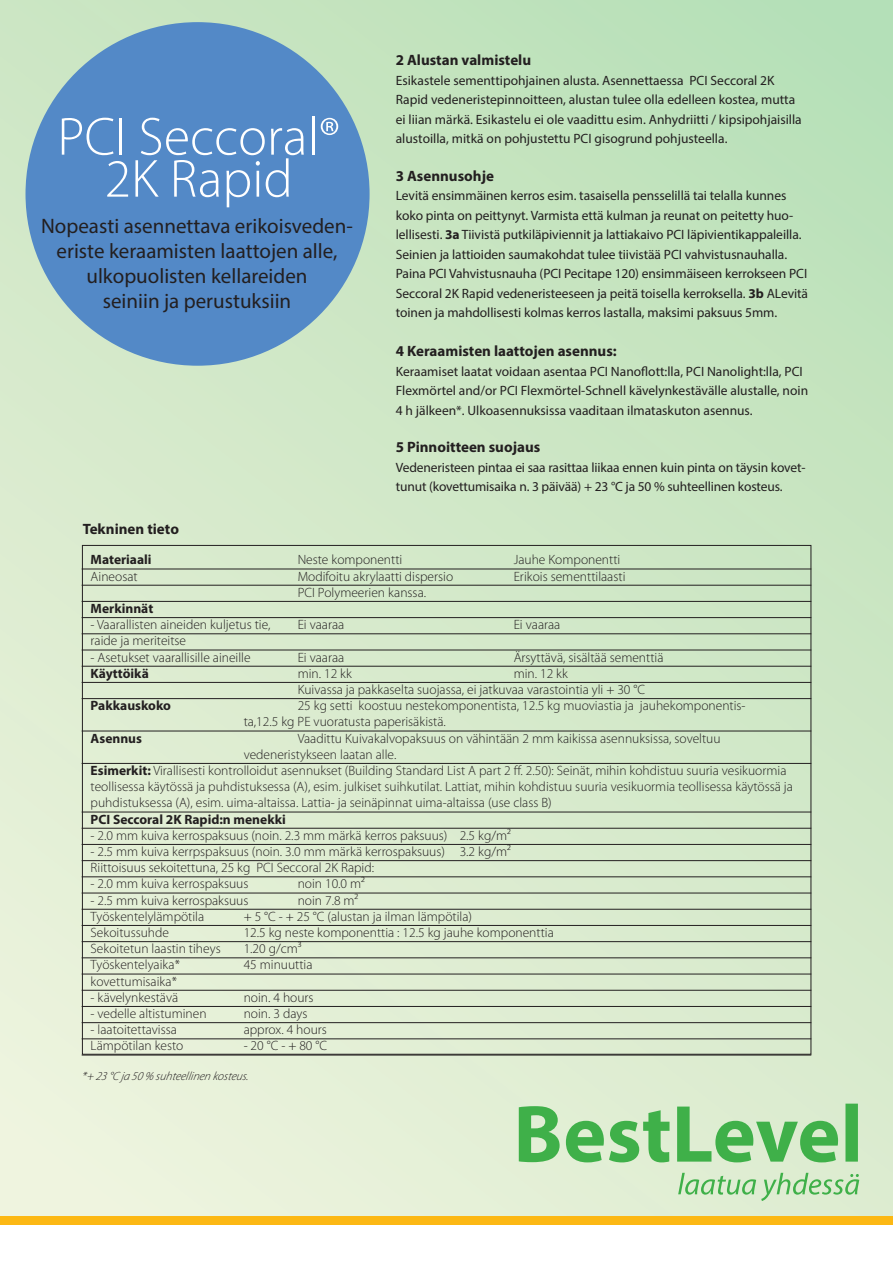
<style>
.page{position:relative;width:893px;height:1263px;background:#fff}
.page>*{position:absolute;margin:0;border:0;box-sizing:border-box;transform-origin:0 0}
.toisen_sivun_pallon{font:300 54px/42px "Myriad Pro";color:#fff;text-align:center}
.toisen_sivun_pallon-2{font:21px/25.2px "Myriad Pro";color:#231f20;text-align:center}
._3_VÄLIOTSIKOT{font:700 15px "Myriad Pro";color:#231f20}
._4_LEIPÄTEKSTI{font:700 15px "Myriad Pro";color:#231f20}
._5_TAULUKOT{font:300 13.5px/16.2px "Myriad Pro";color:#231f20}
._4_LEIPÄTEKSTI-2{font:13.5px/19.5px "Myriad Pro";letter-spacing:-.005em;color:#231f20}
._5_TAULUKOT-2{font:700 13.5px "Myriad Pro";color:#231f20}
._8_Kuvateksti{font:italic 300 12px "Myriad Pro";color:#231f20}
.s1{font-weight:700}
</style>
<div class="page">
<div style="left:0;top:0;width:893px;height:1221px;background:linear-gradient(to bottom,#bde1bb,#e7eed6)"></div>
<div style="left:0;top:1217px;width:893px;height:8px;background:#fcb814"></div>
<div style="left:26px;top:22px;width:344px;height:344px;background:#5389c7;border-radius:50%"></div>
<svg style="left:519px;top:1103px;width:339px;height:59px;background:#97d195"></svg>
<svg style="left:678px;top:1173px;width:181px;height:28px;background:#bbdfb4"></svg>
<hr style="left:82px;top:569px;width:729px;height:1px;background:#231f20">
<hr style="left:82px;top:585px;width:729px;height:1px;background:#231f20">
<hr style="left:82px;top:601px;width:729px;height:1px;background:#231f20">
<hr style="left:82px;top:617px;width:729px;height:1px;background:#231f20">
<hr style="left:82px;top:633px;width:729px;height:1px;background:#231f20">
<hr style="left:82px;top:650px;width:729px;height:1px;background:#231f20">
<hr style="left:82px;top:666px;width:729px;height:1px;background:#231f20">
<hr style="left:82px;top:682px;width:729px;height:1px;background:#231f20">
<hr style="left:82px;top:698px;width:729px;height:1px;background:#231f20">
<hr style="left:82px;top:731px;width:729px;height:1px;background:#231f20">
<hr style="left:82px;top:763px;width:729px;height:1px;background:#231f20">
<hr style="left:82px;top:812px;width:729px;height:1px;background:#231f20">
<hr style="left:82px;top:828px;width:729px;height:1px;background:#231f20">
<hr style="left:82px;top:844px;width:729px;height:1px;background:#231f20">
<hr style="left:82px;top:860px;width:729px;height:1px;background:#231f20">
<hr style="left:82px;top:876px;width:729px;height:1px;background:#231f20">
<hr style="left:82px;top:893px;width:729px;height:1px;background:#231f20">
<hr style="left:82px;top:909px;width:729px;height:1px;background:#231f20">
<hr style="left:82px;top:925px;width:729px;height:1px;background:#231f20">
<hr style="left:82px;top:941px;width:729px;height:1px;background:#231f20">
<hr style="left:82px;top:957px;width:729px;height:1px;background:#231f20">
<hr style="left:82px;top:974px;width:729px;height:1px;background:#231f20">
<hr style="left:82px;top:990px;width:729px;height:1px;background:#231f20">
<hr style="left:82px;top:1006px;width:729px;height:1px;background:#231f20">
<hr style="left:82px;top:1022px;width:729px;height:1px;background:#231f20">
<hr style="left:82px;top:1038px;width:729px;height:1px;background:#231f20">
<hr style="left:82px;top:1055px;width:729px;height:1px;background:#231f20">
<p class="toisen_sivun_pallon" style="left:57px;top:115px;width:284px">PCI Seccoral®<br>2K Rapid</p>
<p class="toisen_sivun_pallon-2" style="left:41px;top:213px;width:313px">Nopeasti asennettava erikoisveden&shy;eriste keraamisten laattojen alle, ulkopuolisten kellareiden<br>seiniin ja perustuksiin</p>
<p class="_3_VÄLIOTSIKOT" style="left:83px;top:519px;width:98px">Tekninen tieto</p>
<p class="_4_LEIPÄTEKSTI" style="left:396px;top:50px;width:137px">2 Alustan valmistelu</p>
<p class="_4_LEIPÄTEKSTI-2" style="left:396px;top:70px;width:407px">Esikastele sementtipohjainen alusta. Asennettaessa PCI Seccoral 2K Rapid vedeneristepinnoitteen, alustan tulee olla edelleen kostea, mutta ei liian märkä. Esikastelu ei ole vaadittu esim. Anhydriitti / kipsipohjaisilla alustoilla, mitkä on pohjustettu PCI gisogrund pohjusteella.</p>
<p class="_3_VÄLIOTSIKOT" style="left:396px;top:166px;width:100px">3 Asennusohje</p>
<p class="_4_LEIPÄTEKSTI-2" style="left:396px;top:186px;width:414px">Levitä ensimmäinen kerros esim. tasaisella pensselillä tai telalla kunnes koko pinta on peittynyt. Varmista että kulman ja reunat on peitetty huo&shy;lellisesti. <span class="s1">3a</span> Tiivistä putkiläpiviennit ja lattiakaivo PCI läpivientikappaleilla.<br>Seinien ja lattioiden saumakohdat tulee tiivistää PCI vahvistusnauhalla.<br>Paina PCI Vahvistusnauha (PCI Pecitape 120) ensimmäiseen kerrokseen PCI Seccoral 2K Rapid vedeneristeeseen ja peitä toisella kerroksella. <span class="s1">3b</span> ALevitä toinen ja mahdollisesti kolmas kerros lastalla, maksimi paksuus 5mm.</p>
<p class="_3_VÄLIOTSIKOT" style="left:396px;top:341px;width:222px">4 Keraamisten laattojen asennus:</p>
<p class="_4_LEIPÄTEKSTI-2" style="left:396px;top:361px;width:414px">Keraamiset laatat voidaan asentaa PCI Nanoflott:lla, PCI Nanolight:lla, PCI<br>Flexmörtel and/or PCI Flexmörtel-Schnell kävelynkestävälle alustalle, noin<br>4 h jälkeen*. Ulkoasennuksissa vaaditaan ilmataskuton asennus.</p>
<p class="_3_VÄLIOTSIKOT" style="left:396px;top:437px;width:146px">5 Pinnoitteen suojaus</p>
<p class="_4_LEIPÄTEKSTI-2" style="left:396px;top:457px;width:411px">Vedeneristeen pintaa ei saa rasittaa liikaa ennen kuin pinta on täysin kovet&shy;tunut (kovettumisaika n. 3 päivää) + 23 °C ja 50 % suhteellinen kosteus.</p>
<p class="_5_TAULUKOT-2" style="left:91px;top:551px;width:62px">Materiaali</p>
<p class="_5_TAULUKOT" style="left:298px;top:552px;width:106px">Neste komponentti</p>
<p class="_5_TAULUKOT" style="left:514px;top:552px;width:108px">Jauhe Komponentti</p>
<p class="_5_TAULUKOT" style="left:91px;top:568px;width:49px">Aineosat</p>
<p class="_5_TAULUKOT" style="left:298px;top:568px;width:157px">Modifoitu akrylaatti dispersio</p>
<p class="_5_TAULUKOT" style="left:514px;top:568px;width:113px">Erikois sementtilaasti</p>
<p class="_5_TAULUKOT" style="left:298px;top:584px;width:130px">PCI Polymeerien kanssa.</p>
<p class="_5_TAULUKOT-2" style="left:91px;top:600px;width:64px">Merkinnät</p>
<p class="_5_TAULUKOT" style="left:91px;top:616px;width:181px">- Vaarallisten aineiden kuljetus tie,</p>
<p class="_5_TAULUKOT" style="left:298px;top:616px;width:48px">Ei vaaraa</p>
<p class="_5_TAULUKOT" style="left:514px;top:616px;width:48px">Ei vaaraa</p>
<p class="_5_TAULUKOT" style="left:91px;top:633px;width:97px">raide ja meriteitse</p>
<p class="_5_TAULUKOT" style="left:91px;top:649px;width:162px">- Asetukset vaarallisille aineille</p>
<p class="_5_TAULUKOT" style="left:298px;top:649px;width:48px">Ei vaaraa</p>
<p class="_5_TAULUKOT" style="left:514px;top:649px;width:151px">Ärsyttävä, sisältää sementtiä</p>
<p class="_5_TAULUKOT-2" style="left:91px;top:664px;width:60px">Käyttöikä</p>
<p class="_5_TAULUKOT" style="left:298px;top:665px;width:56px">min. 12 kk</p>
<p class="_5_TAULUKOT" style="left:514px;top:665px;width:56px">min. 12 kk</p>
<p class="_5_TAULUKOT" style="left:298px;top:681px;width:349px">Kuivassa ja pakkaselta suojassa, ei jatkuvaa varastointia yli + 30 °C</p>
<p class="_5_TAULUKOT-2" style="left:91px;top:697px;width:82px">Pakkauskoko</p>
<p class="_5_TAULUKOT" style="left:244px;top:697px;width:503px;text-indent:54px">25 kg setti koostuu nestekomponentista, 12.5 kg muoviastia ja jauhekomponentis&shy;ta,12.5 kg PE vuoratusta paperisäkistä.</p>
<p class="_5_TAULUKOT-2" style="left:91px;top:729px;width:53px">Asennus</p>
<p class="_5_TAULUKOT" style="left:244px;top:730px;width:478px;text-indent:54px">Vaadittu Kuivakalvopaksuus on vähintään 2 mm kaikissa asennuksissa, soveltuu vedeneristykseen laatan alle.</p>
<p class="_5_TAULUKOT" style="left:91px;top:762px;width:704px"><span class="s1">Esimerkit:</span> Virallisesti kontrolloidut asennukset (Building Standard List A part 2 ff. 2.50): Seinät, mihin kohdistuu suuria vesikuormia teollisessa käytössä ja puhdistuksessa (A), esim. julkiset suihkutilat. Lattiat, mihin kohdistuu suuria vesikuormia teollisessa käytössä ja puhdistuksessa (A), esim. uima-altaissa. Lattia- ja seinäpinnat uima-altaissa (use class B)</p>
<p class="_5_TAULUKOT-2" style="left:91px;top:810px;width:197px">PCI Seccoral 2K Rapid:n menekki</p>
<p class="_5_TAULUKOT" style="left:91px;top:827px;width:422px">- 2.0 mm kuiva kerrospaksuus (noin. 2.3 mm märkä kerros paksuus) 2.5 kg/m²</p>
<p class="_5_TAULUKOT" style="left:91px;top:843px;width:422px">- 2.5 mm kuiva kerrpspaksuus (noin. 3.0 mm märkä kerrospaksuus) 3.2 kg/m²</p>
<p class="_5_TAULUKOT" style="left:91px;top:859px;width:285px">Riittoisuus sekoitettuna, 25 kg PCI Seccoral 2K Rapid:</p>
<p class="_5_TAULUKOT" style="left:91px;top:876px;width:159px">- 2.0 mm kuiva kerrospaksuus</p>
<p class="_5_TAULUKOT" style="left:298px;top:876px;width:69px">noin 10.0 m²</p>
<p class="_5_TAULUKOT" style="left:91px;top:892px;width:159px">- 2.5 mm kuiva kerrospaksuus</p>
<p class="_5_TAULUKOT" style="left:298px;top:892px;width:62px">noin 7.8 m²</p>
<p class="_5_TAULUKOT" style="left:91px;top:908px;width:115px">Työskentelylämpötila</p>
<p class="_5_TAULUKOT" style="left:244px;top:908px;width:230px">+ 5 °C - + 25 °C (alustan ja ilman lämpötila)</p>
<p class="_5_TAULUKOT" style="left:91px;top:924px;width:80px">Sekoitussuhde</p>
<p class="_5_TAULUKOT" style="left:244px;top:924px;width:312px">12.5 kg neste komponenttia : 12.5 kg jauhe komponenttia</p>
<p class="_5_TAULUKOT" style="left:91px;top:940px;width:132px">Sekoitetun laastin tiheys</p>
<p class="_5_TAULUKOT" style="left:244px;top:940px;width:59px">1.20 g/cm³</p>
<p class="_5_TAULUKOT" style="left:91px;top:957px;width:91px">Työskentelyaika*</p>
<p class="_5_TAULUKOT" style="left:244px;top:957px;width:70px">45 minuuttia</p>
<p class="_5_TAULUKOT" style="left:91px;top:973px;width:88px">kovettumisaika*</p>
<p class="_5_TAULUKOT" style="left:91px;top:989px;width:89px">- kävelynkestävä</p>
<p class="_5_TAULUKOT" style="left:244px;top:989px;width:71px">noin. 4 hours</p>
<p class="_5_TAULUKOT" style="left:91px;top:1005px;width:117px">- vedelle altistuminen</p>
<p class="_5_TAULUKOT" style="left:244px;top:1005px;width:65px">noin. 3 days</p>
<p class="_5_TAULUKOT" style="left:91px;top:1021px;width:88px">- laatoitettavissa</p>
<p class="_5_TAULUKOT" style="left:244px;top:1021px;width:85px">approx. 4 hours</p>
<p class="_5_TAULUKOT" style="left:91px;top:1038px;width:94px">Lämpötilan kesto</p>
<p class="_5_TAULUKOT" style="left:244px;top:1038px;width:85px">- 20 °C - + 80 °C</p>
<p class="_8_Kuvateksti" style="left:82px;top:1069px;width:171px">*+ 23 °C ja 50 % suhteellinen kosteus.</p>
</div>
